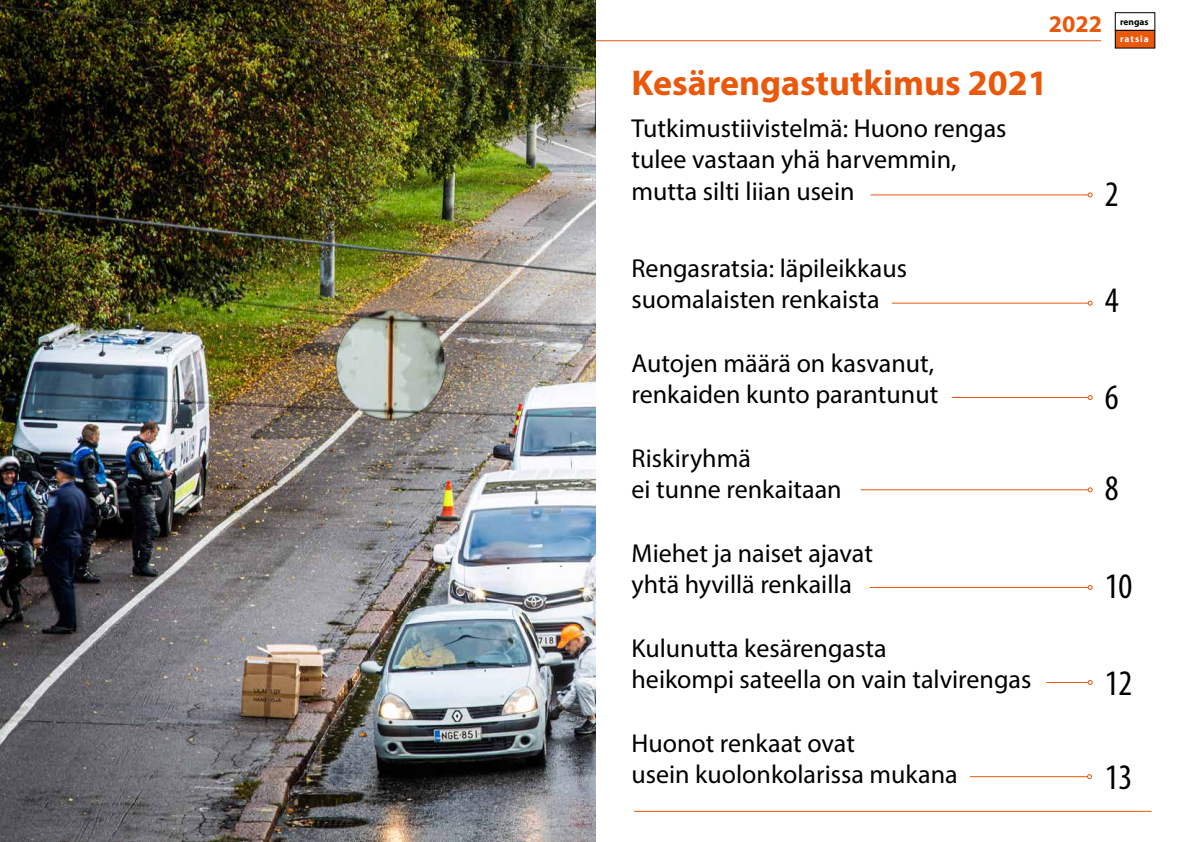
<style>
.page{position:relative;width:1191px;height:842px;background:#fff}
.page>*{position:absolute;margin:0;border:0;box-sizing:border-box;transform-origin:0 0}
.t1{font:700 36px "Myriad Pro";color:#ea580c}
.t2{font:condensed 36px "Myriad Pro";color:#000}
.t3{font:26px/31.2px "Myriad Pro";color:#000}
.t4{font:700 24px "Myriad Pro";color:#ea580c}
.t5{font:700 9.4px "Myriad Pro";color:#000}
.t6{font:700 9.4px "Myriad Pro";letter-spacing:.11em;color:#fff}
</style>
<div class="page">
<div style="left:1115px;top:12px;width:40px;height:19px;border:1px solid #000"></div>
<div style="left:1115px;top:30px;width:39px;height:18px;background:#ea580c"></div>
<div style="left:1115px;top:30px;width:40px;height:18px;border:1px solid #000"></div>
<hr style="left:84px;top:40px;width:1017px;height:1px;background:#ea580c">
<hr style="left:634px;top:811px;width:517px;height:1px;background:#ea580c">
<hr style="left:870px;top:194px;width:218px;height:1px;background:#ea580c">
<svg style="left:1087px;top:192px;width:5px;height:5px"></svg>
<hr style="left:891px;top:303px;width:197px;height:1px;background:#ea580c">
<svg style="left:1087px;top:301px;width:5px;height:5px"></svg>
<hr style="left:952px;top:397px;width:136px;height:1px;background:#ea580c">
<svg style="left:1087px;top:395px;width:5px;height:5px"></svg>
<hr style="left:860px;top:489px;width:228px;height:1px;background:#ea580c">
<svg style="left:1087px;top:487px;width:5px;height:5px"></svg>
<hr style="left:869px;top:587px;width:219px;height:1px;background:#ea580c">
<svg style="left:1087px;top:585px;width:5px;height:5px"></svg>
<hr style="left:1046px;top:682px;width:42px;height:1px;background:#ea580c">
<svg style="left:1087px;top:680px;width:5px;height:5px"></svg>
<hr style="left:969px;top:776px;width:118px;height:1px;background:#ea580c">
<svg style="left:1087px;top:774px;width:5px;height:5px"></svg>
<img style="left:0;top:0;width:595px;height:842px">
<p class="t4" style="left:1048px;top:8px;width:55px">2022</p>
<p class="t5" style="left:1120px;top:15px;width:30px">rengas</p>
<p class="t6" style="left:1120px;top:33px;width:30px">ratsia</p>
<h1 class="t1" style="left:631px;top:59px;width:418px">Kesärengastutkimus 2021</h1>
<p class="t3" style="left:631px;top:112px;width:376px">Tutkimustiivistelmä: Huono rengas tulee vastaan yhä harvemmin, mutta silti liian usein</p>
<h1 class="t2" style="left:1104px;top:172px;width:15px">2</h1>
<p class="t3" style="left:631px;top:252px;width:277px">Rengasratsia: läpileikkaus suomalaisten renkaista</p>
<p class="t3" style="left:631px;top:347px;width:308px">Autojen määrä on kasvanut, renkaiden kunto parantunut</p>
<p class="t3" style="left:631px;top:442px;width:212px">Riskiryhmä<br>ei tunne renkaitaan</p>
<p class="t3" style="left:631px;top:537px;width:243px">Miehet ja naiset ajavat yhtä hyvillä renkailla</p>
<p class="t3" style="left:631px;top:632px;width:401px">Kulunutta kesärengasta<br>heikompi sateella on vain talvirengas</p>
<p class="t3" style="left:631px;top:727px;width:328px">Huonot renkaat ovat<br>usein kuolonkolarissa mukana</p>
<h1 class="t2" style="left:1104px;top:278px;width:15px">4</h1>
<h1 class="t2" style="left:1104px;top:375px;width:15px">6</h1>
<h1 class="t2" style="left:1104px;top:466px;width:15px">8</h1>
<h1 class="t2" style="left:1104px;top:564px;width:29px">10</h1>
<h1 class="t2" style="left:1104px;top:661px;width:29px">12</h1>
<h1 class="t2" style="left:1104px;top:755px;width:29px">13</h1>
</div>
